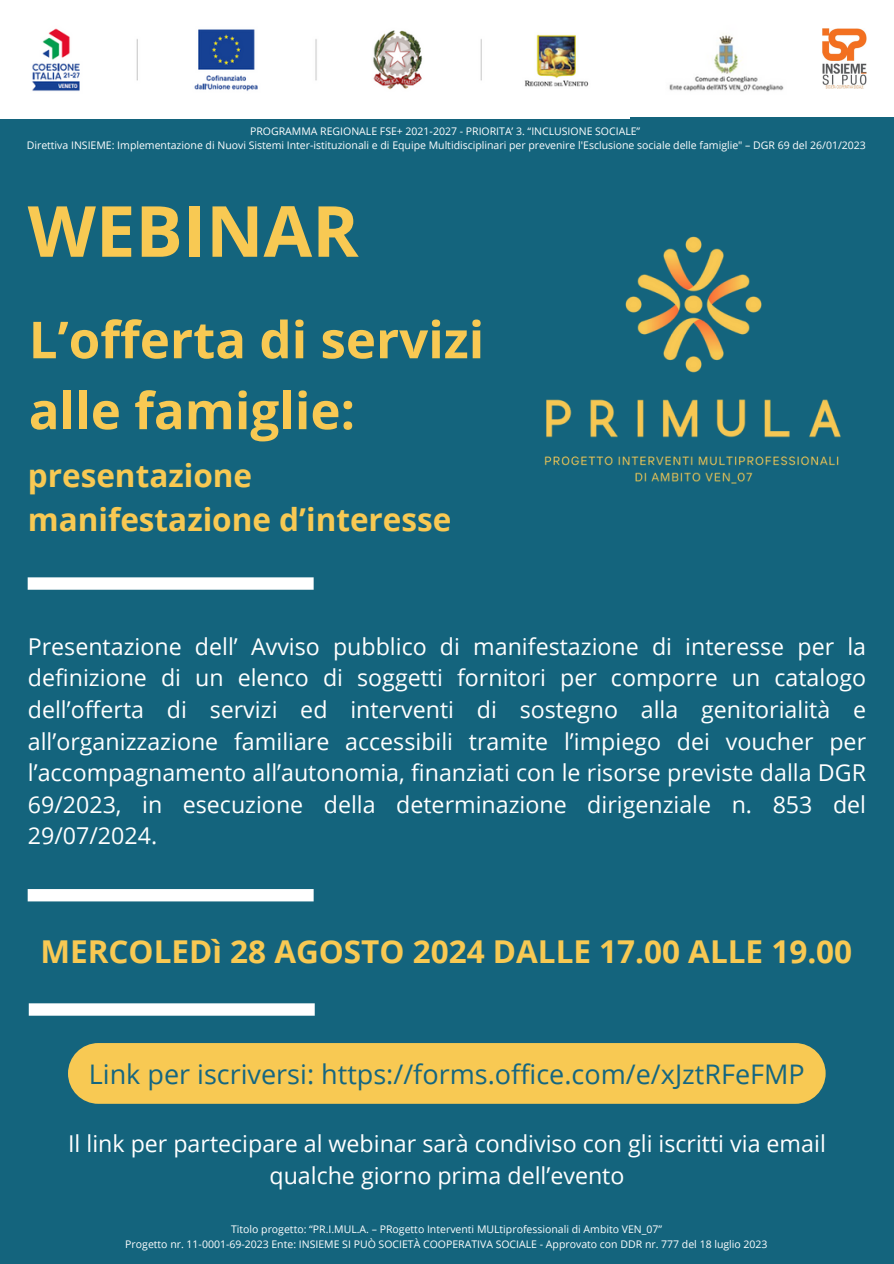
<style>
.page{position:relative;width:894px;height:1264px;background:#fff}
.page>*{position:absolute;margin:0;border:0;box-sizing:border-box;transform-origin:0 0}
.t1{font:700 70.5px "Open Sans";color:#f8c953}
.t2{font:700 51px/70.8px "Open Sans";color:#f8c953}
.t3{font:700 31.5px/43.8px "Open Sans";color:#f8c953}
.t4{font:27px "Open Sans";color:#146681}
.t5{font:23.25px/31.5px "Open Sans";color:#fff;text-align:justify}
.t6{font:10.5px "Open Sans";color:#fff}
</style>
<div class="page">
<div style="left:0;top:118px;width:893px;height:1145px;background:#14647d"></div>
<img style="left:669px;top:35px;width:115px;height:57px">
<img style="left:524px;top:207px;width:342px;height:336px">
<img style="left:822px;top:29px;width:44px;height:60px">
<img style="left:32px;top:28px;width:557px;height:63px">
<div style="left:28px;top:577px;width:285px;height:12px;background:#fff"></div>
<div style="left:28px;top:889px;width:285px;height:12px;background:#fff"></div>
<div style="left:68px;top:1043px;width:757px;height:60px;background:#f8c953;border-radius:30px"></div>
<div style="left:29px;top:1003px;width:285px;height:12px;background:#fff"></div>
<p class="t6" style="left:250px;top:123px;width:391px">PROGRAMMA REGIONALE FSE+ 2021-2027 - PRIORITA’ 3. “INCLUSIONE SOCIALE”</p>
<h2 class="t6" style="left:27px;top:137px;width:840px">Direttiva INSIEME: Implementazione di Nuovi Sistemi Inter-istituzionali e di Equipe Multidisciplinari per prevenire l'Esclusione sociale delle famiglie" – DGR 69 del 26/01/2023</h2>
<h5 class="t1" style="left:28px;top:181px;width:332px">WEBINAR</h5>
<h3 class="t2" style="left:29px;top:303px;width:457px">L’offerta di servizi alle famiglie:</h3>
<h4 class="t3" style="left:28px;top:452px;width:425px">presentazione manifestazione d’interesse</h4>
<h1 class="t5" style="left:28px;top:630px;width:839px">Presentazione dell’ Avviso pubblico di manifestazione di interesse per la definizione di un elenco di soggetti fornitori per comporre un catalogo dell’offerta di servizi ed interventi di sostegno alla genitorialità e all’organizzazione familiare accessibili tramite l’impiego dei voucher per l’accompagnamento all’autonomia, finanziati con le risorse previste dalla DGR 69/2023, in esecuzione della determinazione dirigenziale n. 853 del 29/07/2024.</h1>
<p class="t3" style="left:40px;top:928px;width:813px">MERCOLEDì 28 AGOSTO 2024 DALLE 17.00 ALLE 19.00</p>
<p class="t4" style="left:89px;top:1054px;width:717px">Link per iscriversi: https://forms.office.com/e/xJztRFeFMP</p>
<p class="t5" style="left:68px;top:1127px;width:759px;text-align:center">Il link per partecipare al webinar sarà condiviso con gli iscritti via email qualche giorno prima dell’evento</p>
<h3 class="t6" style="left:231px;top:1222px;width:432px">Titolo progetto: “PR.I.MUL.A. – PRogetto Interventi MULtiprofessionali di Ambito VEN_07”</h3>
<h5 class="t6" style="left:125px;top:1236px;width:643px">Progetto nr. 11-0001-69-2023 Ente: INSIEME SI PUÒ SOCIETÀ COOPERATIVA SOCIALE - Approvato con DDR nr. 777 del 18 luglio 2023</h5>
</div>
